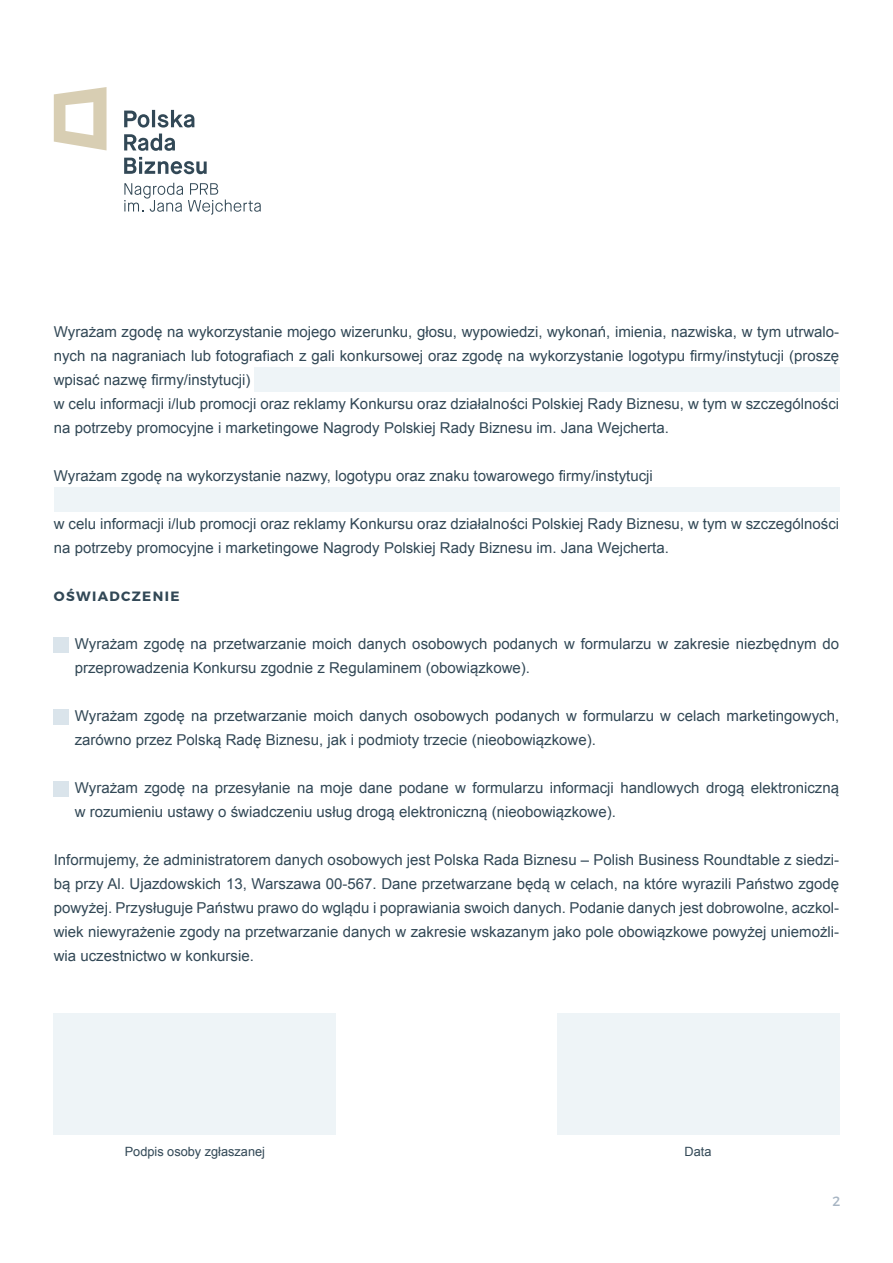
<style>
.page{position:relative;width:893px;height:1263px;background:#fff}
.page>*{position:absolute;margin:0;border:0;box-sizing:border-box;transform-origin:0 0}
.t1{font:15px/24px "Arial";color:#324856}
.t2{font:700 13.5px "Montserrat";letter-spacing:.1em;color:#324856}
.t3{font:13.5px "Montserrat";color:#a7b5c3}
.t4{font:12.75px "Arial";color:#324856}
</style>
<div class="page">
<svg style="left:124px;top:110px;width:83px;height:64px"></svg>
<svg style="left:54px;top:87px;width:53px;height:63px"></svg>
<svg style="left:124px;top:183px;width:137px;height:32px"></svg>
<div style="left:54px;top:1013px;width:282px;height:122px;background:#eef4f7"></div>
<div style="left:557px;top:1013px;width:282px;height:122px;background:#eef4f7"></div>
<div style="left:254px;top:367px;width:585px;height:24px;background:#eef4f7"></div>
<div style="left:54px;top:487px;width:785px;height:24px;background:#eef4f7"></div>
<div style="left:54px;top:637px;width:15px;height:15px;background:#dae4eb"></div>
<div style="left:54px;top:709px;width:15px;height:15px;background:#dae4eb"></div>
<div style="left:54px;top:781px;width:15px;height:15px;background:#dae4eb"></div>
<p class="t1" style="left:54px;top:320px;width:787px">Wyrażam zgodę na wykorzystanie mojego wizerunku, głosu, wypowiedzi, wykonań, imienia, nazwiska, w tym utrwalo&shy;nych na nagraniach lub fotografiach z gali konkursowej oraz zgodę na wykorzystanie logotypu firmy/instytucji (proszę wpisać nazwę firmy/instytucji)<br>w celu informacji i/lub promocji oraz reklamy Konkursu oraz działalności Polskiej Rady Biznesu, w tym w szczególności na potrzeby promocyjne i marketingowe Nagrody Polskiej Rady Biznesu im. Jana Wejcherta.</p>
<p class="t1" style="left:54px;top:464px;width:600px">Wyrażam zgodę na wykorzystanie nazwy, logotypu oraz znaku towarowego firmy/instytucji</p>
<p class="t1" style="left:54px;top:512px;width:787px">w celu informacji i/lub promocji oraz reklamy Konkursu oraz działalności Polskiej Rady Biznesu, w tym w szczególności na potrzeby promocyjne i marketingowe Nagrody Polskiej Rady Biznesu im. Jana Wejcherta.</p>
<p class="t2" style="left:54px;top:588px;width:127px">OŚWIADCZENIE</p>
<p class="t1" style="left:75px;top:632px;width:766px">Wyrażam zgodę na przetwarzanie moich danych osobowych podanych w formularzu w zakresie niezbędnym do przeprowadzenia Konkursu zgodnie z Regulaminem (obowiązkowe).</p>
<p class="t1" style="left:75px;top:704px;width:766px">Wyrażam zgodę na przetwarzanie moich danych osobowych podanych w formularzu w celach marketingowych, zarówno przez Polską Radę Biznesu, jak i podmioty trzecie (nieobowiązkowe).</p>
<p class="t1" style="left:75px;top:776px;width:766px">Wyrażam zgodę na przesyłanie na moje dane podane w formularzu informacji handlowych drogą elektroniczną w rozumieniu ustawy o świadczeniu usług drogą elektroniczną (nieobowiązkowe).</p>
<p class="t1" style="left:54px;top:848px;width:787px;text-align:justify">Informujemy, że administratorem danych osobowych jest Polska Rada Biznesu – Polish Business Roundtable z siedzi&shy;bą przy Al. Ujazdowskich 13, Warszawa 00-567. Dane przetwarzane będą w celach, na które wyrazili Państwo zgodę powyżej. Przysługuje Państwu prawo do wglądu i poprawiania swoich danych. Podanie danych jest dobrowolne, aczkol&shy;wiek niewyrażenie zgody na przetwarzanie danych w zakresie wskazanym jako pole obowiązkowe powyżej uniemożli&shy;wia uczestnictwo w konkursie.</p>
<p class="t4" style="left:125px;top:1143px;width:142px">Podpis osoby zgłaszanej</p>
<p class="t4" style="left:685px;top:1143px;width:28px">Data</p>
<p class="t3" style="left:833px;top:1193px;width:9px">2</p>
</div>
